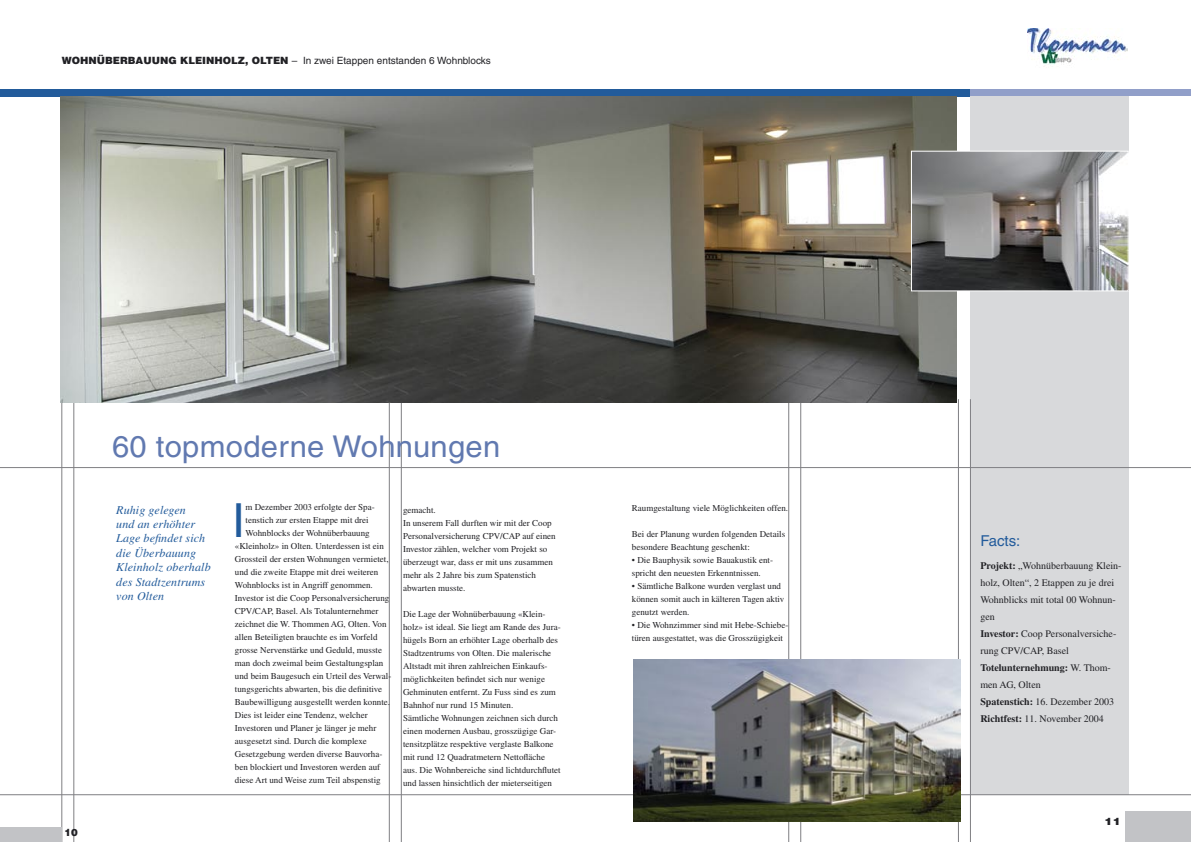
<style>
.page{position:relative;width:1191px;height:842px;background:#fff}
.page>*{position:absolute;margin:0;border:0;box-sizing:border-box;transform-origin:0 0}
.t1{font:47px "Helvetica";color:#225b9b}
.t2{font:30px "Helvetica";letter-spacing:.01em;color:#6179b0}
.t3{font:15px "Helvetica";color:#225b9b}
.t4{font:italic 12px/14.4px "Times";letter-spacing:.01em;color:#225b9b}
.t5{font:10px/17px "Times";color:#212125}
.t6{font:10px "Helvetica";color:#212125}
.t7{font:900 10px "Helvetica";color:#212125;scale:1.23 1}
.t8{font:900 10px "Helvetica";color:#212125}
.t9{font:9px/13px "Times";color:#212125}
.s1{font-weight:900}
.s2{font-weight:700}
</style>
<div class="page">
<div style="left:1125px;top:811px;width:66px;height:31px;background:#c2c3c6"></div>
<div style="left:970px;top:96px;width:158px;height:699px;background:#d8d9db"></div>
<div style="left:958px;top:89px;width:233px;height:7px;background:#919fc9"></div>
<hr style="left:788px;top:399px;width:1px;height:443px;background:#7f7f83">
<hr style="left:800px;top:399px;width:1px;height:443px;background:#7f7f83">
<hr style="left:958px;top:399px;width:1px;height:443px;background:#7f7f83">
<hr style="left:970px;top:399px;width:1px;height:443px;background:#7f7f83">
<img style="left:1027px;top:28px;width:100px;height:37px">
<hr style="left:62px;top:399px;width:1px;height:443px;background:#7f7f83">
<hr style="left:74px;top:399px;width:1px;height:443px;background:#7f7f83">
<hr style="left:0;top:794px;width:1191px;height:1px;background:#7f7f83">
<div style="left:0;top:827px;width:62px;height:15px;background:#c2c3c6"></div>
<hr style="left:389px;top:399px;width:1px;height:443px;background:#7f7f83">
<hr style="left:401px;top:399px;width:1px;height:443px;background:#7f7f83">
<hr style="left:0;top:467px;width:1191px;height:1px;background:#7f7f83">
<div style="left:0;top:89px;width:970px;height:8px;background:#225b9b"></div>
<img style="left:61px;top:96px;width:895px;height:306px">
<img style="left:913px;top:153px;width:213px;height:136px">
<div style="left:911px;top:151px;width:217px;height:140px;border:1px solid #fff"></div>
<img style="left:634px;top:659px;width:326px;height:162px">
<p class="t6" style="left:62px;top:55px;width:431px"><span class="s1">WOHNÜBERBAUUNG KLEINHOLZ, OLTEN</span> – In zwei Etappen entstanden 6 Wohnblocks</p>
<p class="t8" style="left:64px;top:826px;width:15px">10</p>
<h2 class="t2" style="left:112px;top:429px;width:390px">60 topmoderne Wohnungen</h2>
<p class="t9" style="left:245px;top:500px;width:131px">m Dezember 2003 erfolgte der Spa-</p>
<p class="t9" style="left:245px;top:513px;width:125px">tenstich zur ersten Etappe mit drei</p>
<p class="t9" style="left:245px;top:526px;width:126px">Wohnblocks der Wohnüberbauung</p>
<p class="t9" style="left:235px;top:539px;width:150px">«Kleinholz» in Olten. Unterdessen ist ein</p>
<p class="t9" style="left:235px;top:552px;width:155px">Grossteil der ersten Wohnungen vermietet,</p>
<p class="t9" style="left:235px;top:565px;width:145px">und die zweite Etappe mit drei weiteren</p>
<p class="t9" style="left:235px;top:578px;width:139px">Wohnblocks ist in Angriff genommen.</p>
<p class="t9" style="left:235px;top:591px;width:156px">Investor ist die Coop Personalversicherung</p>
<p class="t9" style="left:235px;top:604px;width:145px">CPV/CAP, Basel. Als Totalunternehmer</p>
<p class="t9" style="left:235px;top:617px;width:153px">zeichnet die W. Thommen AG, Olten. Von</p>
<p class="t9" style="left:235px;top:630px;width:144px">allen Beteiligten brauchte es im Vorfeld</p>
<p class="t9" style="left:235px;top:643px;width:148px">grosse Nervenstärke und Geduld, musste</p>
<p class="t9" style="left:235px;top:656px;width:150px">man doch zweimal beim Gestaltungsplan</p>
<p class="t9" style="left:235px;top:669px;width:158px">und beim Baugesuch ein Urteil des Verwal-</p>
<p class="t9" style="left:235px;top:682px;width:149px">tungsgerichts abwarten, bis die definitive</p>
<p class="t9" style="left:235px;top:695px;width:157px">Baubewilligung ausgestellt werden konnte.</p>
<p class="t9" style="left:235px;top:708px;width:134px">Dies ist leider eine Tendenz, welcher</p>
<p class="t9" style="left:235px;top:721px;width:143px">Investoren und Planer je länger je mehr</p>
<p class="t9" style="left:235px;top:734px;width:133px">ausgesetzt sind. Durch die komplexe</p>
<p class="t9" style="left:235px;top:747px;width:149px">Gesetzgebung werden diverse Bauvorha-</p>
<p class="t9" style="left:235px;top:760px;width:147px">ben blockiert und Investoren werden auf</p>
<p class="t9" style="left:235px;top:773px;width:147px">diese Art und Weise zum Teil abspenstig</p>
<h1 class="t1" style="left:232px;top:493px;width:15px">I</h1>
<h3 class="t4" style="left:116px;top:502px;width:96px">Ruhig gelegen<br>und an erhöhter<br>Lage befindet sich die Überbauung<br>Kleinholz oberhalb des Stadtzentrums von Olten</h3>
<p class="t9" style="left:403px;top:503px;width:154px">gemacht.<br>In unserem Fall durften wir mit der Coop<br>Personalversicherung CPV/CAP auf einen<br>Investor zählen, welcher vom Projekt so überzeugt war, dass er mit uns zusammen mehr als 2 Jahre bis zum Spatenstich abwarten musste.</p>
<p class="t9" style="left:403px;top:607px;width:159px">Die Lage der Wohnüberbauung «Klein&shy;holz» ist ideal. Sie liegt am Rande des Jura&shy;hügels Born an erhöhter Lage oberhalb des Stadtzentrums von Olten. Die malerische Altstadt mit ihren zahlreichen Einkaufs&shy;möglichkeiten befindet sich nur wenige Gehminuten entfernt. Zu Fuss sind es zum Bahnhof nur rund 15 Minuten.<br>Sämtliche Wohnungen zeichnen sich durch einen modernen Ausbau, grosszügige Gar&shy;tensitzplätze respektive verglaste Balkone mit rund 12 Quadratmetern Nettofläche aus. Die Wohnbereiche sind lichtdurchflutet und lassen hinsichtlich der mieterseitigen</p>
<p class="t9" style="left:632px;top:502px;width:158px">Raumgestaltung viele Möglichkeiten offen.</p>
<p class="t9" style="left:632px;top:528px;width:155px">Bei der Planung wurden folgenden Details besondere Beachtung geschenkt:</p>
<p class="t9" style="left:632px;top:554px;width:143px">• Die Bauphysik sowie Bauakustik ent&shy;spricht den neuesten Erkenntnissen.</p>
<p class="t9" style="left:632px;top:580px;width:154px">• Sämtliche Balkone wurden verglast und können somit auch in kälteren Tagen aktiv genutzt werden.</p>
<p class="t9" style="left:632px;top:619px;width:158px">• Die Wohnzimmer sind mit Hebe-Schiebe&shy;türen ausgestattet, was die Grosszügigkeit</p>
<h3 class="t3" style="left:980px;top:532px;width:42px">Facts:</h3>
<p class="t5" style="left:980px;top:557px;width:143px"><span class="s2">Projekt:</span> „Wohnüberbauung Klein&shy;holz, Olten“, 2 Etappen zu je drei<br>Wohnblicks mit total 00 Wohnun&shy;gen<br><span class="s2">Investor:</span> Coop Personalversiche&shy;rung CPV/CAP, Basel<br><span class="s2">Totelunternehmung:</span> W. Thom&shy;men AG, Olten<br><span class="s2">Spatenstich:</span> 16. Dezember 2003<br><span class="s2">Richtfest:</span> 11. November 2004</p>
<p class="t7" style="left:1104px;top:815px;width:15px">11</p>
</div>
